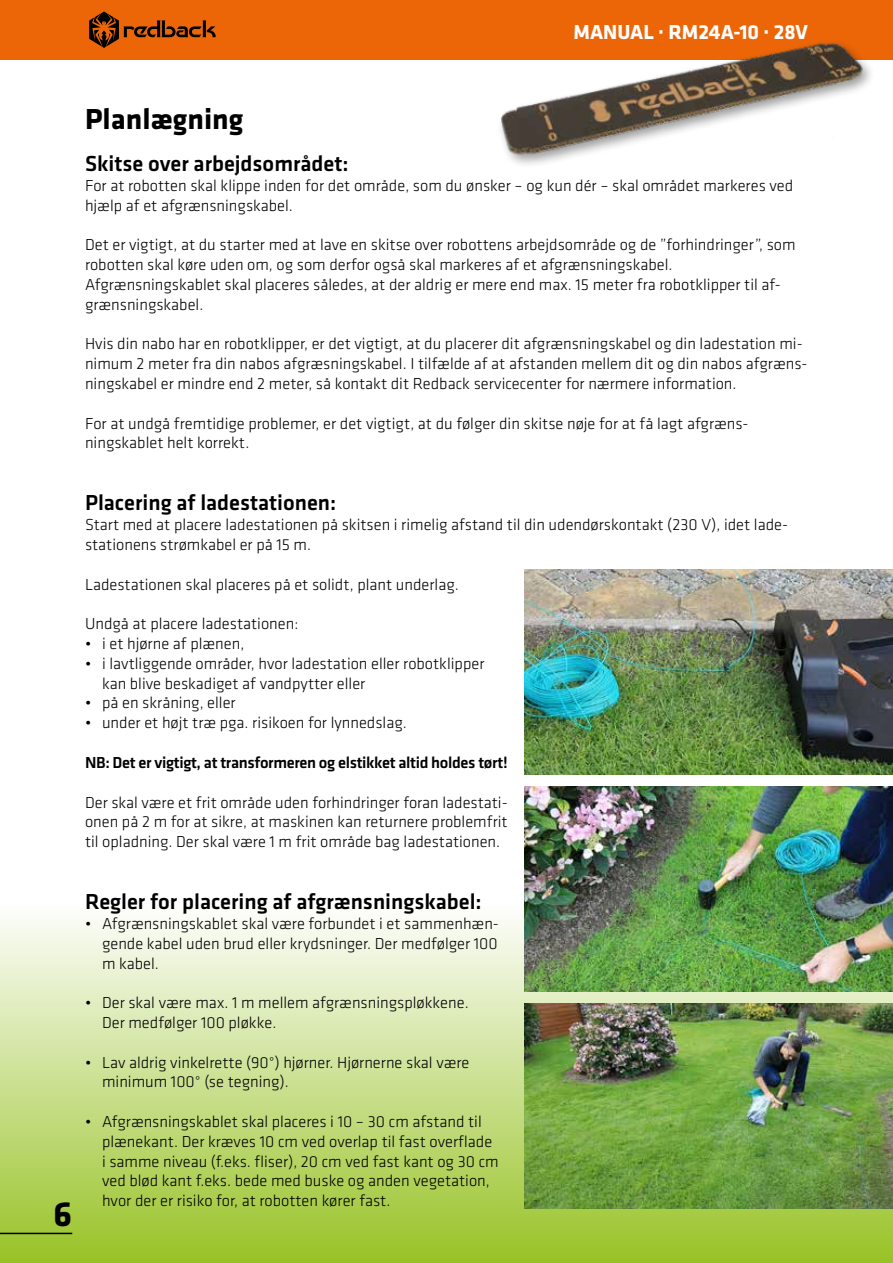
<style>
.page{position:relative;width:893px;height:1263px;background:#fff}
.page>*{position:absolute;margin:0;border:0;box-sizing:border-box;transform-origin:0 0}
.t1{font:700 36px "Klavika";color:#000}
.t2{font:700 30px "Klavika";color:#000}
.t3{font:500 22.5px "Klavika";color:#000}
.t4{font:700 21px "Klavika";color:#fff}
.t5{font:300 16.5px/19.8px "Klavika";color:#000}
.t6{font:500 16.5px "Klavika";letter-spacing:-.02em;color:#000}
</style>
<div class="page">
<div style="left:0;top:904px;width:893px;height:359px;background:linear-gradient(to bottom,#fdfefc,#98c226)"></div>
<div style="left:0;top:0;width:893px;height:60px;background:#ec6608"></div>
<img style="left:501px;top:42px;width:370px;height:123px">
<img style="left:525px;top:570px;width:368px;height:205px">
<img style="left:525px;top:787px;width:368px;height:205px">
<img style="left:525px;top:1003px;width:368px;height:205px">
<svg style="left:89px;top:11px;width:127px;height:37px"></svg>
<hr style="left:0;top:1233px;width:72px;height:1px;background:#000">
<p class="t4" style="left:573px;top:16px;width:236px">MANUAL · RM24A-10 · 28V</p>
<h2 class="t2" style="left:85px;top:97px;width:160px">Planlægning</h2>
<h3 class="t3" style="left:85px;top:148px;width:265px">Skitse over arbejdsområdet:</h3>
<p class="t5" style="left:85px;top:175px;width:710px">For at robotten skal klippe inden for det område, som du ønsker – og kun dér – skal området markeres ved hjælp af et afgrænsningskabel.</p>
<p class="t5" style="left:85px;top:235px;width:712px">Det er vigtigt, at du starter med at lave en skitse over robottens arbejdsområde og de ”forhindringer”, som robotten skal køre uden om, og som derfor også skal markeres af et afgrænsningskabel.<br>Afgrænsningskablet skal placeres således, at der aldrig er mere end max. 15 meter fra robotklipper til af&shy;grænsningskabel.</p>
<p class="t5" style="left:85px;top:334px;width:724px">Hvis din nabo har en robotklipper, er det vigtigt, at du placerer dit afgrænsningskabel og din ladestation mi&shy;nimum 2 meter fra din nabos afgræsningskabel. I tilfælde af at afstanden mellem dit og din nabos afgræns&shy;ningskabel er mindre end 2 meter, så kontakt dit Redback servicecenter for nærmere information.</p>
<p class="t5" style="left:85px;top:413px;width:665px">For at undgå fremtidige problemer, er det vigtigt, at du følger din skitse nøje for at få lagt afgræns&shy;ningskablet helt korrekt.</p>
<h3 class="t3" style="left:85px;top:488px;width:253px">Placering af ladestationen:</h3>
<p class="t5" style="left:85px;top:515px;width:705px">Start med at placere ladestationen på skitsen i rimelig afstand til din udendørskontakt (230 V), idet lade&shy;stationens strømkabel er på 15 m.</p>
<p class="t5" style="left:85px;top:574px;width:375px">Ladestationen skal placeres på et solidt, plant underlag.</p>
<p class="t5" style="left:85px;top:614px;width:215px">Undgå at placere ladestationen:</p>
<p class="t5" style="left:85px;top:633px;width:161px">• i et hjørne af plænen,</p>
<p class="t5" style="left:102px;top:653px;width:384px;text-indent:-17px">• i lavtliggende områder, hvor ladestation eller robotklipper kan blive beskadiget af vandpytter eller</p>
<p class="t5" style="left:85px;top:693px;width:152px">• på en skråning, eller</p>
<p class="t5" style="left:85px;top:713px;width:323px">• under et højt træ pga. risikoen for lynnedslag.</p>
<p class="t6" style="left:85px;top:751px;width:424px">NB: Det er vigtigt, at transformeren og elstikket altid holdes tørt!</p>
<p class="t5" style="left:85px;top:792px;width:424px;text-align:justify">Der skal være et frit område uden forhindringer foran ladestati&shy;onen på 2 m for at sikre, at maskinen kan returnere problemfrit til opladning. Der skal være 1 m frit område bag ladestationen.</p>
<h1 class="t1" style="left:54px;top:1188px;width:20px">6</h1>
<h3 class="t3" style="left:85px;top:886px;width:398px">Regler for placering af afgrænsningskabel:</h3>
<p class="t5" style="left:102px;top:913px;width:398px;text-align:justify;text-indent:-17px">• Afgrænsningskablet skal være forbundet i et sammenhæn&shy;gende kabel uden brud eller krydsninger. Der medfølger 100 m kabel.</p>
<p class="t5" style="left:102px;top:993px;width:368px;text-indent:-17px">• Der skal være max. 1 m mellem afgrænsningspløkkene.<br>Der medfølger 100 pløkke.</p>
<p class="t5" style="left:102px;top:1052px;width:369px;text-indent:-17px">• Lav aldrig vinkelrette (90°) hjørner. Hjørnerne skal være minimum 100° (se tegning).</p>
<p class="t5" style="left:102px;top:1111px;width:398px;text-indent:-17px">• Afgrænsningskablet skal placeres i 10 – 30 cm afstand til plænekant. Der kræves 10 cm ved overlap til fast overflade i samme niveau (f.eks. fliser), 20 cm ved fast kant og 30 cm ved blød kant f.eks. bede med buske og anden vegetation, hvor der er risiko for, at robotten kører fast.</p>
</div>
